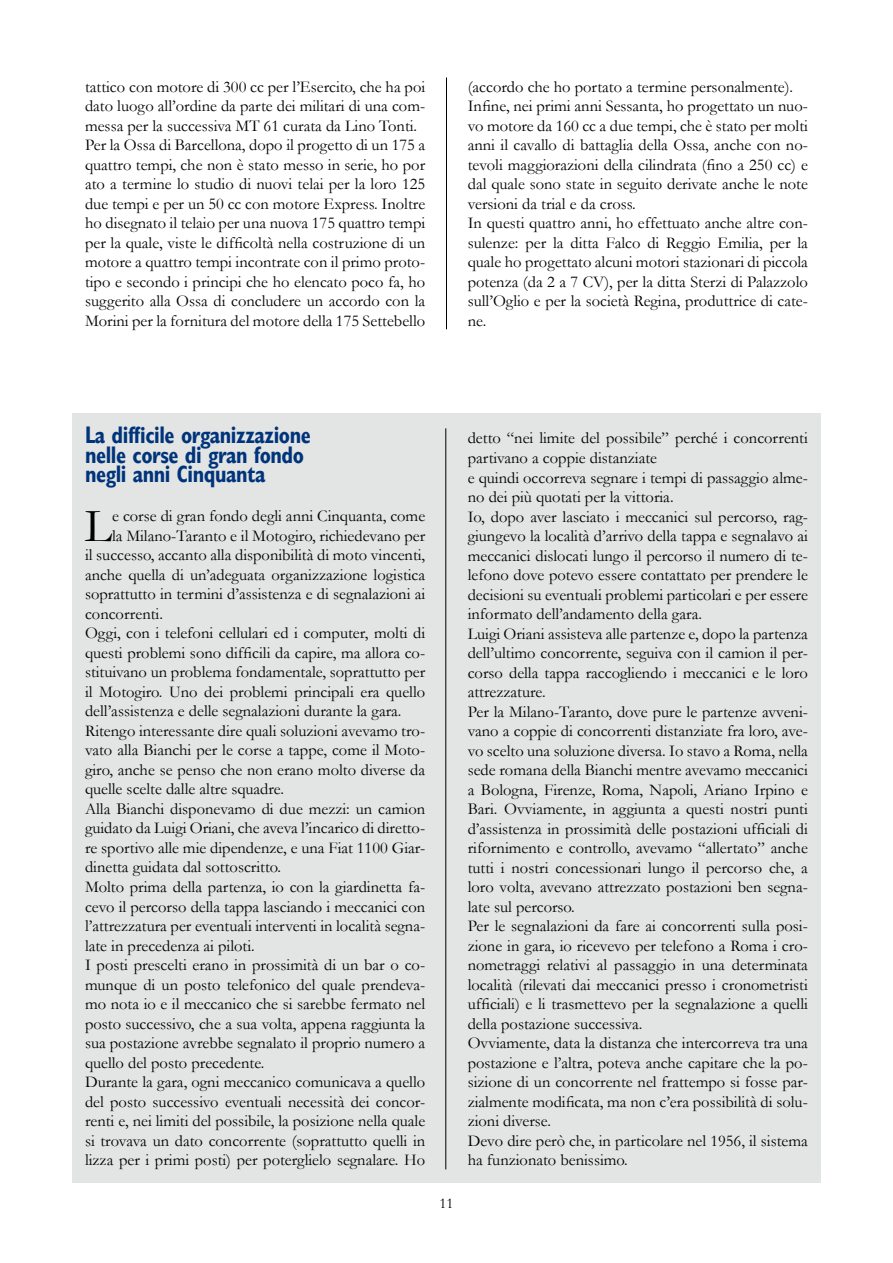
<style>
.page{position:relative;width:893px;height:1263px;background:#fff}
.page>*{position:absolute;margin:0;border:0;box-sizing:border-box;transform-origin:0 0}
.t1{font:47.7px "Garamond";color:#000}
.t2{font:700 condensed 24px/19.5px "Gill Sans";letter-spacing:-.02em;color:#00347a;scale:.9 1}
.t3{font:16.5px/19.5px "Garamond";color:#000}
.t4{font:15px "Garamond";color:#000}
</style>
<div class="page">
<hr style="left:446px;top:78px;width:1px;height:251px;background:#000">
<div style="left:72px;top:413px;width:749px;height:770px;background:#e3e4e4"></div>
<hr style="left:445px;top:428px;width:1px;height:741px;background:#000">
<p class="t3" style="left:85px;top:76px;width:342px">tattico con motore di 300 cc per l’Esercito, che ha poi dato luogo all’ordine da parte dei militari di una com&shy;messa per la successiva MT 61 curata da Lino Tonti.<br>Per la Ossa di Barcellona, dopo il progetto di un 175 a quattro tempi, che non è stato messo in serie, ho por ato a termine lo studio di nuovi telai per la loro 125 due tempi e per un 50 cc con motore Express. Inoltre ho disegnato il telaio per una nuova 175 quattro tempi per la quale, viste le difficoltà nella costruzione di un motore a quattro tempi incontrate con il primo proto&shy;tipo e secondo i principi che ho elencato poco fa, ho suggerito alla Ossa di concludere un accordo con la Morini per la fornitura del motore della 175 Settebello</p>
<p class="t3" style="left:468px;top:76px;width:342px">(accordo che ho portato a termine personalmente).<br>Infine, nei primi anni Sessanta, ho progettato un nuo&shy;vo motore da 160 cc a due tempi, che è stato per molti anni il cavallo di battaglia della Ossa, anche con no&shy;tevoli maggiorazioni della cilindrata (fino a 250 cc) e dal quale sono state in seguito derivate anche le note versioni da trial e da cross.<br>In questi quattro anni, ho effettuato anche altre con&shy;sulenze: per la ditta Falco di Reggio Emilia, per la quale ho progettato alcuni motori stazionari di piccola potenza (da 2 a 7 CV), per la ditta Sterzi di Palazzolo sull’Oglio e per la società Regina, produttrice di cate&shy;ne.</p>
<h2 class="t2" style="left:85px;top:425px;width:252px">La difficile organizzazione nelle corse di gran fondo negli anni Cinquanta</h2>
<h1 class="t1" style="left:85px;top:494px;width:29px">L</h1>
<p class="t3" style="left:112px;top:506px;width:315px">e corse di gran fondo degli anni Cinquanta, come</p>
<p class="t3" style="left:112px;top:525px;width:315px">la Milano-Taranto e il Motogiro, richiedevano per</p>
<p class="t3" style="left:85px;top:545px;width:342px">il successo, accanto alla disponibilità di moto vincenti,</p>
<p class="t3" style="left:85px;top:564px;width:342px">anche quella di un’adeguata organizzazione logistica</p>
<p class="t3" style="left:85px;top:584px;width:342px">soprattutto in termini d’assistenza e di segnalazioni ai</p>
<p class="t3" style="left:85px;top:603px;width:79px">concorrenti.</p>
<p class="t3" style="left:85px;top:623px;width:342px">Oggi, con i telefoni cellulari ed i computer, molti di</p>
<p class="t3" style="left:85px;top:643px;width:342px">questi problemi sono difficili da capire, ma allora co-</p>
<p class="t3" style="left:85px;top:662px;width:342px">stituivano un problema fondamentale, soprattutto per</p>
<p class="t3" style="left:85px;top:682px;width:342px">il Motogiro. Uno dei problemi principali era quello</p>
<p class="t3" style="left:85px;top:701px;width:318px">dell’assistenza e delle segnalazioni durante la gara.</p>
<p class="t3" style="left:85px;top:721px;width:342px">Ritengo interessante dire quali soluzioni avevamo tro-</p>
<p class="t3" style="left:85px;top:740px;width:342px">vato alla Bianchi per le corse a tappe, come il Moto-</p>
<p class="t3" style="left:85px;top:760px;width:342px">giro, anche se penso che non erano molto diverse da</p>
<p class="t3" style="left:85px;top:779px;width:201px">quelle scelte dalle altre squadre.</p>
<p class="t3" style="left:85px;top:799px;width:342px">Alla Bianchi disponevamo di due mezzi: un camion</p>
<p class="t3" style="left:85px;top:818px;width:342px">guidato da Luigi Oriani, che aveva l’incarico di diretto-</p>
<p class="t3" style="left:85px;top:838px;width:342px">re sportivo alle mie dipendenze, e una Fiat 1100 Giar-</p>
<p class="t3" style="left:85px;top:857px;width:197px">dinetta guidata dal sottoscritto.</p>
<p class="t3" style="left:85px;top:877px;width:342px">Molto prima della partenza, io con la giardinetta fa-</p>
<p class="t3" style="left:85px;top:896px;width:342px">cevo il percorso della tappa lasciando i meccanici con</p>
<p class="t3" style="left:85px;top:916px;width:342px">l’attrezzatura per eventuali interventi in località segna-</p>
<p class="t3" style="left:85px;top:935px;width:171px">late in precedenza ai piloti.</p>
<p class="t3" style="left:85px;top:955px;width:342px">I posti prescelti erano in prossimità di un bar o co-</p>
<p class="t3" style="left:85px;top:974px;width:342px">munque di un posto telefonico del quale prendeva-</p>
<p class="t3" style="left:85px;top:994px;width:342px">mo nota io e il meccanico che si sarebbe fermato nel</p>
<p class="t3" style="left:85px;top:1013px;width:342px">posto successivo, che a sua volta, appena raggiunta la</p>
<p class="t3" style="left:85px;top:1033px;width:342px">sua postazione avrebbe segnalato il proprio numero a</p>
<p class="t3" style="left:85px;top:1052px;width:181px">quello del posto precedente.</p>
<p class="t3" style="left:85px;top:1072px;width:342px">Durante la gara, ogni meccanico comunicava a quello</p>
<p class="t3" style="left:85px;top:1091px;width:342px">del posto successivo eventuali necessità dei concor-</p>
<p class="t3" style="left:85px;top:1111px;width:342px">renti e, nei limiti del possibile, la posizione nella quale</p>
<p class="t3" style="left:85px;top:1130px;width:342px">si trovava un dato concorrente (soprattutto quelli in</p>
<p class="t3" style="left:85px;top:1150px;width:342px">lizza per i primi posti) per poterglielo segnalare. Ho</p>
<p class="t4" style="left:439px;top:1193px;width:16px">11</p>
<p class="t3" style="left:468px;top:428px;width:342px">detto “nei limite del possibile” perché i concorrenti partivano a coppie distanziate<br>e quindi occorreva segnare i tempi di passaggio alme&shy;no dei più quotati per la vittoria.<br>Io, dopo aver lasciato i meccanici sul percorso, rag&shy;giungevo la località d’arrivo della tappa e segnalavo ai meccanici dislocati lungo il percorso il numero di te&shy;lefono dove potevo essere contattato per prendere le decisioni su eventuali problemi particolari e per essere informato dell’andamento della gara.<br>Luigi Oriani assisteva alle partenze e, dopo la partenza dell’ultimo concorrente, seguiva con il camion il per&shy;corso della tappa raccogliendo i meccanici e le loro attrezzature.<br>Per la Milano-Taranto, dove pure le partenze avveni&shy;vano a coppie di concorrenti distanziate fra loro, ave&shy;vo scelto una soluzione diversa. Io stavo a Roma, nella sede romana della Bianchi mentre avevamo meccanici a Bologna, Firenze, Roma, Napoli, Ariano Irpino e Bari. Ovviamente, in aggiunta a questi nostri punti d’assistenza in prossimità delle postazioni ufficiali di rifornimento e controllo, avevamo “allertato” anche tutti i nostri concessionari lungo il percorso che, a loro volta, avevano attrezzato postazioni ben segna&shy;late sul percorso.<br>Per le segnalazioni da fare ai concorrenti sulla posi&shy;zione in gara, io ricevevo per telefono a Roma i cro&shy;nometraggi relativi al passaggio in una determinata località (rilevati dai meccanici presso i cronometristi ufficiali) e li trasmettevo per la segnalazione a quelli della postazione successiva.<br>Ovviamente, data la distanza che intercorreva tra una postazione e l’altra, poteva anche capitare che la po&shy;sizione di un concorrente nel frattempo si fosse par&shy;zialmente modificata, ma non c’era possibilità di solu&shy;zioni diverse.<br>Devo dire però che, in particolare nel 1956, il sistema ha funzionato benissimo.</p>
</div>
